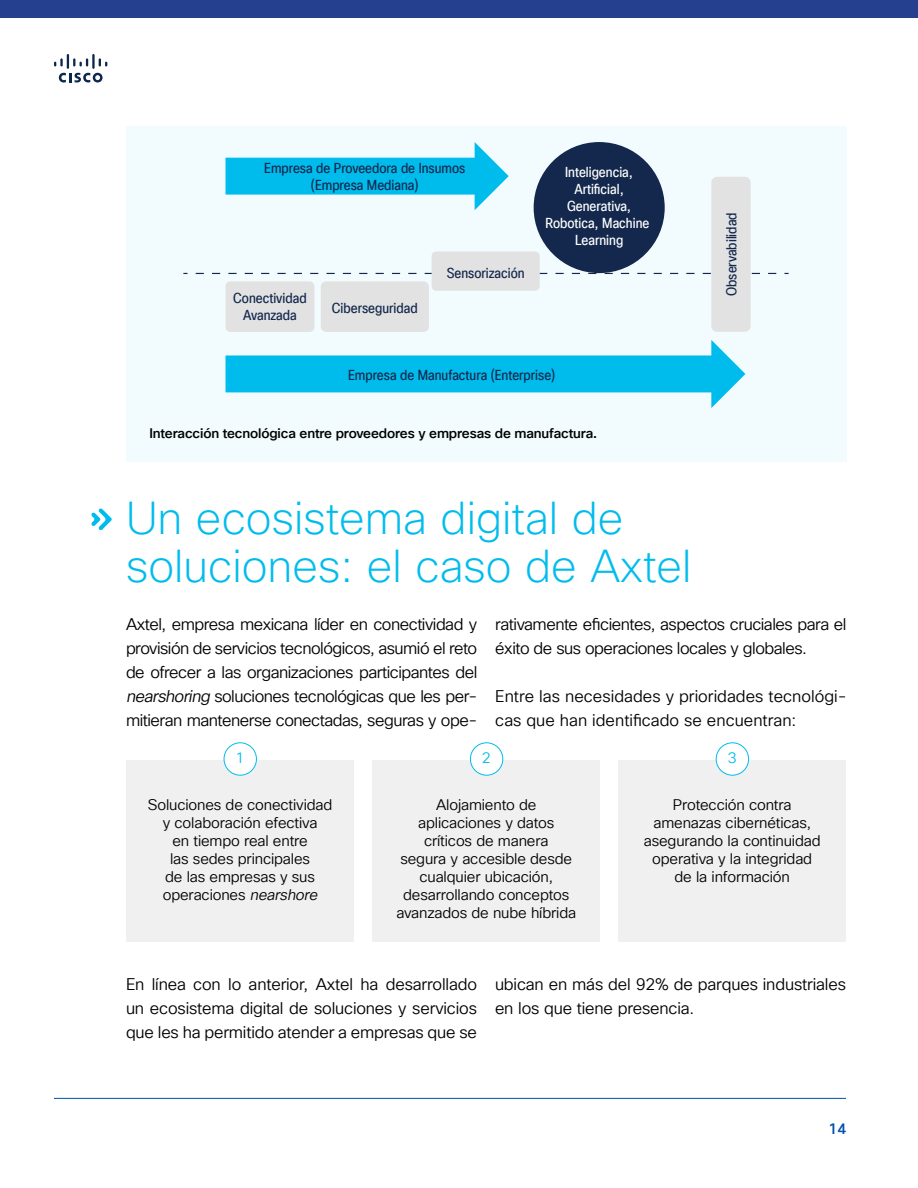
<style>
.page{position:relative;width:918px;height:1188px;background:#fff}
.page>*{position:absolute;margin:0;border:0;box-sizing:border-box;transform-origin:0 0}
.t1{font:200 45px/48px "Cisco Sans TT";color:#00bced}
.t2{font:16.5px/24px "Cisco Sans TT Light";letter-spacing:-.01em;color:#000;text-align:justify}
.t3{font:16.5px/24px "Cisco Sans TT Light";letter-spacing:-.03em;color:#000}
.t4{font:15px/18px "Cisco Sans TT Light";letter-spacing:-.01em;color:#000;text-align:center}
.t5{font:15px "Cisco Sans TT Light";color:#00bced}
.t6{font:500 15px "Cisco Sans TT";color:#0051af}
.t7{font:condensed 14.1px/17px "Cisco Sans TT";color:#13284c;text-align:center}
.t8{font:condensed 14.1px/17px "Cisco Sans TT";color:#fff;text-align:center}
.t9{font:500 13.5px "Cisco Sans TT";letter-spacing:-.01em;color:#000}
.s1{font-style:italic}
</style>
<div class="page">
<svg style="left:91px;top:508px;width:21px;height:22px"></svg>
<svg style="left:54px;top:54px;width:53px;height:29px"></svg>
<hr style="left:54px;top:1098px;width:792px;height:1px;background:#0051af">
<div style="left:0;top:0;width:918px;height:18px;background:#25408f"></div>
<div style="left:127px;top:126px;width:720px;height:336px;background:#f2fcfe"></div>
<svg style="left:196px;top:273px;width:593px;height:1px"></svg>
<svg style="left:226px;top:142px;width:283px;height:68px"></svg>
<svg style="left:226px;top:340px;width:519px;height:68px"></svg>
<div style="left:534px;top:142px;width:131px;height:131px;background:#13284c;border-radius:50%"></div>
<div style="left:711px;top:177px;width:40px;height:155px;background:#e2e2e2;border-radius:6px"></div>
<div style="left:432px;top:251px;width:108px;height:40px;background:#e2e2e2;border-radius:5px"></div>
<div style="left:321px;top:281px;width:108px;height:51px;background:#e2e2e2;border-radius:5px"></div>
<div style="left:226px;top:281px;width:88px;height:51px;background:#e2e2e2;border-radius:5px"></div>
<div style="left:126px;top:760px;width:228px;height:182px;background:#f0f0f0"></div>
<div style="left:372px;top:760px;width:228px;height:182px;background:#f0f0f0"></div>
<div style="left:618px;top:760px;width:228px;height:182px;background:#f0f0f0"></div>
<div style="left:224px;top:743px;width:32px;height:32px;background:#fff;border-radius:50%"></div>
<div style="left:224px;top:742px;width:33px;height:34px;border:1px solid #00bdeb;border-radius:50%"></div>
<div style="left:470px;top:743px;width:33px;height:32px;background:#fff;border-radius:50%"></div>
<div style="left:470px;top:742px;width:33px;height:34px;border:1px solid #00bdeb;border-radius:50%"></div>
<div style="left:716px;top:743px;width:33px;height:32px;background:#fff;border-radius:50%"></div>
<div style="left:716px;top:742px;width:33px;height:34px;border:1px solid #00bdeb;border-radius:50%"></div>
<p class="t7" style="left:264px;top:160px;width:203px">Empresa de Proveedora de Insumos (Empresa Mediana)</p>
<p class="t7" style="left:233px;top:290px;width:75px">Conectividad<br>Avanzada</p>
<p class="t7" style="left:332px;top:300px;width:87px">Ciberseguridad</p>
<p class="t7" style="left:447px;top:265px;width:80px">Sensorización</p>
<p class="t8" style="left:545px;top:164px;width:105px">Inteligencia,<br>Artificial,<br>Generativa,<br>Robotica, Machine<br>Learning</p>
<p class="t7" style="left:348px;top:367px;width:209px">Empresa de Manufactura (Enterprise)</p>
<p class="t9" style="left:149px;top:424px;width:449px">Interacción tecnológica entre proveedores y empresas de manufactura.</p>
<p class="t1" style="left:126px;top:494px;width:567px">Un ecosistema digital de soluciones: el caso de Axtel</p>
<p class="t7" style="left:723px;top:296px;width:85px;rotate:-90deg">Observabilidad</p>
<p class="t2" style="left:126px;top:613px;width:353px">Axtel, empresa mexicana líder en conectividad y provisión de servicios tecnológicos, asumió el reto de ofrecer a las organizaciones participantes del <span class="s1">nearshoring</span> soluciones tecnológicas que les per&shy;mitieran mantenerse conectadas, seguras y ope-</p>
<p class="t3" style="left:495px;top:613px;width:353px">rativamente eficientes, aspectos cruciales para el éxito de sus operaciones locales y globales.</p>
<p class="t2" style="left:495px;top:685px;width:353px">Entre las necesidades y prioridades tecnológi&shy;cas que han identificado se encuentran:</p>
<p class="t5" style="left:236px;top:748px;width:10px">1</p>
<p class="t5" style="left:482px;top:748px;width:10px">2</p>
<p class="t5" style="left:728px;top:748px;width:10px">3</p>
<p class="t4" style="left:148px;top:796px;width:186px">Soluciones de conectividad y colaboración efectiva<br>en tiempo real entre<br>las sedes principales<br>de las empresas y sus operaciones <span class="s1">nearshore</span></p>
<p class="t4" style="left:396px;top:796px;width:181px">Alojamiento de aplicaciones y datos críticos de manera<br>segura y accesible desde cualquier ubicación, desarrollando conceptos avanzados de nube híbrida</p>
<p class="t4" style="left:644px;top:796px;width:178px">Protección contra amenazas cibernéticas, asegurando la continuidad operativa y la integridad</p>
<p class="t4" style="left:675px;top:868px;width:117px">de la información</p>
<p class="t2" style="left:126px;top:973px;width:353px">En línea con lo anterior, Axtel ha desarrollado un ecosistema digital de soluciones y servicios que les ha permitido atender a empresas que se</p>
<p class="t2" style="left:495px;top:973px;width:353px">ubican en más del 92% de parques industriales en los que tiene presencia.</p>
<p class="t6" style="left:829px;top:1119px;width:19px">14</p>
</div>
